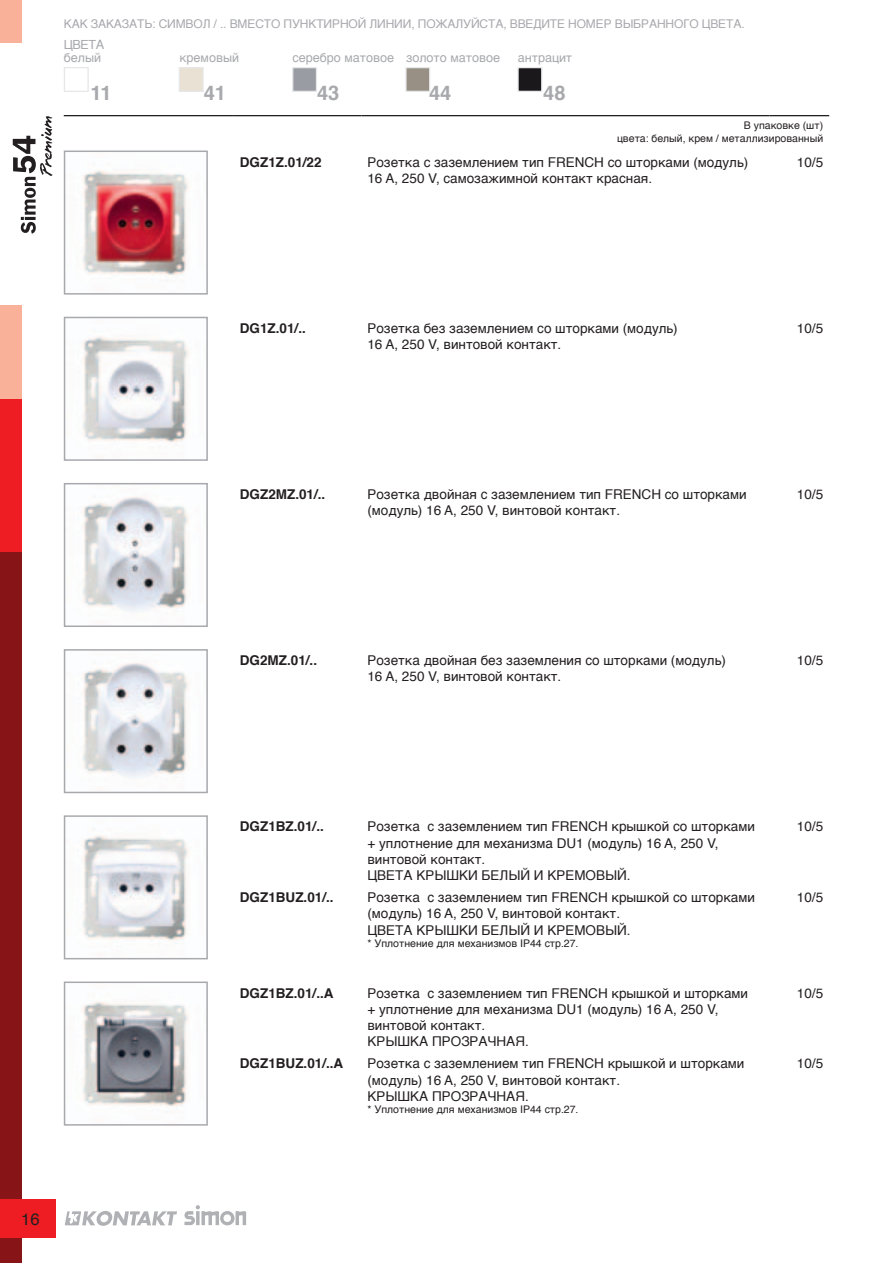
<style>
.page{position:relative;width:893px;height:1263px;background:#fff}
.page>*{position:absolute;margin:0;border:0;box-sizing:border-box;transform-origin:0 0}
.t1{font:700 20.1px "Helvetica";color:#a8a9ad}
.t2{font:16.5px "Helvetica";color:#231f20}
.t3{font:13.5px/16.2px "Helvetica";color:#231f20}
.t4{font:700 13.5px "Helvetica";color:#231f20}
.t5{font:12.6px/12.9px "Helvetica";color:#a8a9ad}
.t6{font:12px "Helvetica";letter-spacing:-.01em;color:#a8a9ad}
.t7{font:10.5px/12.6px "Helvetica";color:#231f20;text-align:right}
</style>
<div class="page">
<hr style="left:64px;top:115px;width:170px;height:1px;background:#231f20">
<hr style="left:234px;top:115px;width:127px;height:1px;background:#231f20">
<hr style="left:361px;top:115px;width:409px;height:1px;background:#231f20">
<hr style="left:770px;top:115px;width:59px;height:1px;background:#231f20">
<img style="left:83px;top:170px;width:106px;height:111px">
<div style="left:64px;top:151px;width:144px;height:144px;border:2px solid #a8a9ad"></div>
<img style="left:82px;top:336px;width:107px;height:110px">
<div style="left:64px;top:317px;width:144px;height:144px;border:2px solid #a8a9ad"></div>
<img style="left:78px;top:497px;width:111px;height:115px">
<div style="left:64px;top:483px;width:144px;height:144px;border:2px solid #a8a9ad"></div>
<img style="left:78px;top:663px;width:111px;height:115px">
<div style="left:64px;top:649px;width:144px;height:144px;border:2px solid #a8a9ad"></div>
<img style="left:78px;top:835px;width:111px;height:109px">
<div style="left:64px;top:815px;width:144px;height:144px;border:2px solid #a8a9ad"></div>
<img style="left:78px;top:1001px;width:111px;height:109px">
<div style="left:64px;top:981px;width:144px;height:144px;border:2px solid #a8a9ad"></div>
<div style="left:0;top:0;width:21px;height:43px;background:#f9b299"></div>
<div style="left:0;top:305px;width:21px;height:116px;background:#f9b299"></div>
<div style="left:0;top:399px;width:21px;height:455px;background:#ee1d23"></div>
<div style="left:0;top:552px;width:21px;height:711px;background:#871518"></div>
<div style="left:0;top:1199px;width:55px;height:38px;background:#ee1d23"></div>
<svg style="left:13px;top:116px;width:40px;height:118px"></svg>
<div style="left:517px;top:67px;width:25px;height:25px;background:#1b181b;border:1px solid #e6e7e9"></div>
<div style="left:405px;top:67px;width:25px;height:25px;background:#989085;border:1px solid #e6e7e9"></div>
<div style="left:292px;top:67px;width:25px;height:25px;background:#999ca3;border:1px solid #e6e7e9"></div>
<div style="left:179px;top:67px;width:25px;height:25px;background:#e9e1d4;border:1px solid #e6e7e9"></div>
<div style="left:64px;top:67px;width:25px;height:25px;background:#fff;border:1px solid #e6e7e9"></div>
<svg style="left:184px;top:1205px;width:62px;height:20px"></svg>
<svg style="left:65px;top:1211px;width:112px;height:15px"></svg>
<p class="t6" style="left:64px;top:15px;width:44px">Как зака</p>
<p class="t6" style="left:122px;top:15px;width:143px">зать: СИМВОЛ / .. вместо</p>
<p class="t6" style="left:283px;top:15px;width:10px">пунктирно</p>
<p class="t6" style="left:358px;top:15px;width:99px">й ЛИНИИ, пожалу</p>
<p class="t6" style="left:471px;top:15px;width:18px">йста</p>
<p class="t6" style="left:503px;top:15px;width:39px">, введит</p>
<p class="t6" style="left:557px;top:15px;width:21px">е ном</p>
<p class="t6" style="left:596px;top:15px;width:47px">ер выбранного</p>
<p class="t6" style="left:702px;top:15px;width:44px">цвета.</p>
<p class="t5" style="left:64px;top:38px;width:42px">ЦВЕТА белый</p>
<p class="t5" style="left:180px;top:51px;width:61px">кремовый</p>
<p class="t5" style="left:293px;top:51px;width:209px">серебро матовое золото матовое</p>
<p class="t5" style="left:518px;top:51px;width:56px">антрацит</p>
<h1 class="t1" style="left:90px;top:77px;width:23px">11</h1>
<h1 class="t1" style="left:204px;top:77px;width:24px">41</h1>
<h1 class="t1" style="left:317px;top:77px;width:24px">43</h1>
<h1 class="t1" style="left:429px;top:77px;width:24px">44</h1>
<h1 class="t1" style="left:543px;top:77px;width:24px">48</h1>
<p class="t7" style="left:617px;top:120px;width:208px">В упаковке (шт)<br>цвета: белый, крем / металлизированный</p>
<p class="t4" style="left:240px;top:151px;width:83px">DGZ1Z.01/22</p>
<p class="t3" style="left:367px;top:154px;width:382px">Розетка с заземлением тип FRENCH со шторками (модуль)<br>16 A, 250 V, самозажимной контакт красная.</p>
<p class="t3" style="left:797px;top:154px;width:28px">10/5</p>
<p class="t4" style="left:240px;top:317px;width:68px">DG1Z.01/..</p>
<p class="t3" style="left:367px;top:320px;width:312px">Розетка без заземлением со шторками (модуль)<br>16 A, 250 V, винтовой контакт.</p>
<p class="t3" style="left:797px;top:320px;width:28px">10/5</p>
<p class="t4" style="left:240px;top:483px;width:87px">DGZ2MZ.01/..</p>
<p class="t3" style="left:367px;top:487px;width:381px">Розетка двойная с заземлением тип FRENCH со шторками (модуль) 16 A, 250 V, винтовой контакт.</p>
<p class="t3" style="left:797px;top:487px;width:28px">10/5</p>
<p class="t4" style="left:240px;top:650px;width:79px">DG2MZ.01/..</p>
<p class="t3" style="left:367px;top:653px;width:360px">Розетка двойная без заземления со шторками (модуль)<br>16 A, 250 V, винтовой контакт.</p>
<p class="t3" style="left:797px;top:653px;width:28px">10/5</p>
<p class="t2" style="left:21px;top:1206px;width:20px">16</p>
<p class="t4" style="left:240px;top:816px;width:86px">DGZ1BZ.01/..</p>
<p class="t3" style="left:367px;top:819px;width:389px">Розетка с заземлением тип FRENCH крышкой со шторками + уплотнение для механизма DU1 (модуль) 16 A, 250 V, винтовой контакт.<br>Цвета крышки</p>
<p class="t3" style="left:482px;top:868px;width:104px">белый и кремов</p>
<p class="t3" style="left:605px;top:868px;width:27px">ый.</p>
<p class="t4" style="left:240px;top:886px;width:95px">DGZ1BuZ.01/..</p>
<p class="t3" style="left:367px;top:890px;width:389px">Розетка с заземлением тип FRENCH крышкой со шторками (модуль) 16 A, 250 V, винтовой контакт.<br>Цвета крышки</p>
<p class="t3" style="left:482px;top:922px;width:104px">белый и кремов</p>
<p class="t3" style="left:605px;top:922px;width:27px">ый.</p>
<p class="t7" style="left:367px;top:937px;width:213px">* Уплотнение для механизмов IP44 стр.27.</p>
<p class="t4" style="left:240px;top:982px;width:95px">DGZ1BZ.01/..A</p>
<p class="t3" style="left:367px;top:985px;width:382px">Розетка с заземлением тип FRENCH крышкой и шторками + уплотнение для механизма DU1 (модуль) 16 A, 250 V, винтовой контакт.<br>Крышка</p>
<p class="t3" style="left:432px;top:1034px;width:11px">про</p>
<p class="t3" style="left:461px;top:1034px;width:69px">зрачная.</p>
<p class="t4" style="left:240px;top:1053px;width:104px">DGZ1BuZ.01/..A</p>
<p class="t3" style="left:367px;top:1056px;width:378px">Розетка с заземлением тип FRENCH крышкой и шторками (модуль) 16 A, 250 V, винтовой контакт.<br>Крышка</p>
<p class="t3" style="left:432px;top:1088px;width:11px">про</p>
<p class="t3" style="left:461px;top:1088px;width:69px">зрачная.</p>
<p class="t7" style="left:367px;top:1104px;width:213px">* Уплотнение для механизмов IP44 стр.27.</p>
<p class="t3" style="left:797px;top:819px;width:28px">10/5</p>
<p class="t3" style="left:797px;top:890px;width:28px">10/5</p>
<p class="t3" style="left:797px;top:985px;width:28px">10/5</p>
<p class="t3" style="left:797px;top:1056px;width:28px">10/5</p>
</div>
